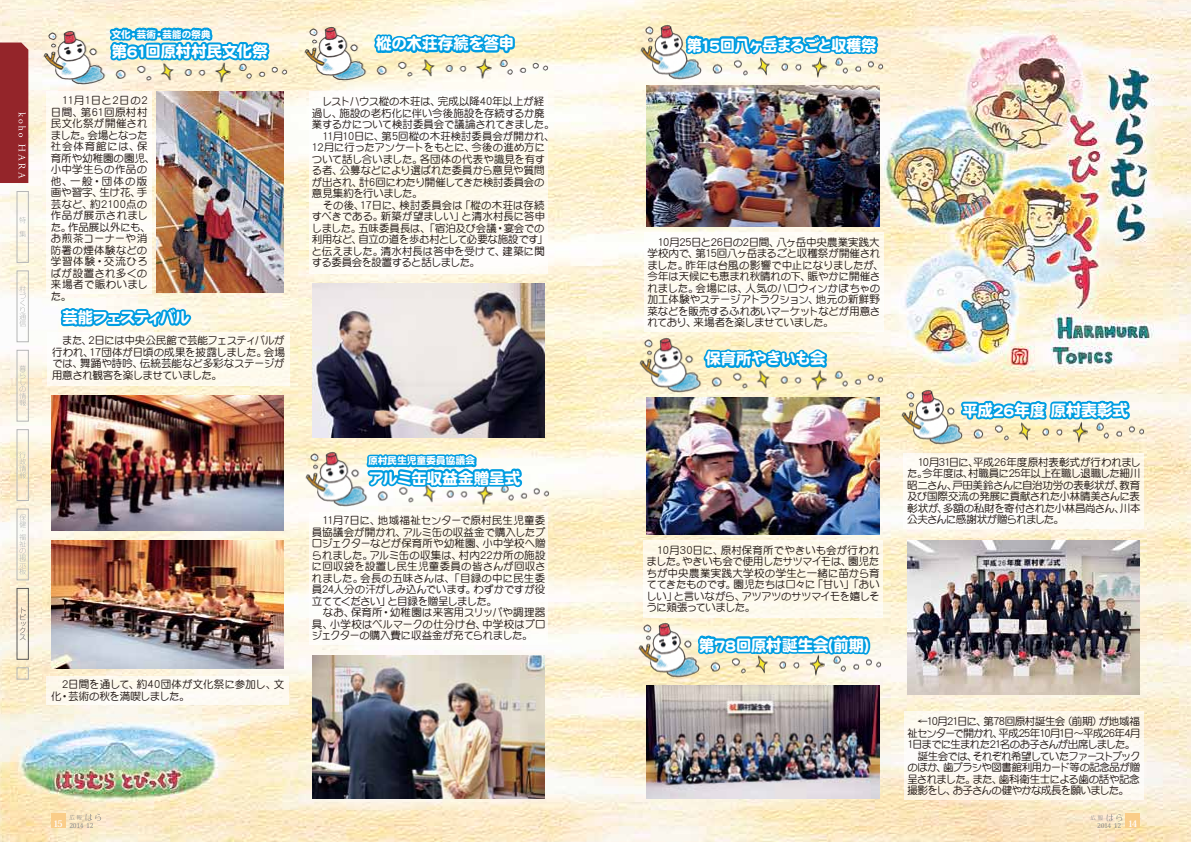
<style>
.page{position:relative;width:1191px;height:842px;background:#fff}
.page>*{position:absolute;margin:0;border:0;box-sizing:border-box;transform-origin:0 0}
.t1{font:16px "DF Maru Gothic Std W9";letter-spacing:-.035em;color:#fff}
.t2{font:16px "DF Maru Gothic Std W9";letter-spacing:-.055em;color:#fff}
.t3{font:16px "DF Maru Gothic Std W9";letter-spacing:-.09em;color:#fff}
.t4{font:16px "DF Maru Gothic Std W9";letter-spacing:-.13em;color:#fff}
.t5{font:10.6px/11.6px "DF Maru Gothic Md MP RKSJ H";letter-spacing:-.045em;color:#221815}
.t6{font:10.6px/11.6px "DF Maru Gothic Md MP RKSJ H";letter-spacing:-.025em;color:#221815}
.t7{font:10.5px/11.5px "DF Maru Gothic Md MP RKSJ H";letter-spacing:-.02em;color:#221815}
.t8{font:10.5px/11.5px "DF Maru Gothic Md MP RKSJ H";letter-spacing:-.065em;color:#221815}
.t9{font:10.5px/11.5px "DF Maru Gothic Md MP RKSJ H";letter-spacing:.025em;color:#221815}
.t10{font:10px "DF Maru Gothic Std W9";letter-spacing:-.03em;color:#fff}
.t11{font:7px "Cambria";letter-spacing:-.055em;color:#8a8a8a}
.s1{font-size:10.5px}
.s2{font-family:"Koz Min Pro";font-weight:700;font-size:9px;color:#fff}
</style>
<div class="page">
<img style="left:0;top:0;width:1191px;height:842px">
<div style="left:0;top:43px;width:28px;height:140px;background:#94252a"></div>
<div style="left:17px;top:191px;width:12px;height:72px;border:1px solid #b5b6b6"></div>
<svg style="left:19px;top:217px;width:7px;height:6px"></svg>
<svg style="left:19px;top:231px;width:7px;height:6px"></svg>
<div style="left:17px;top:588px;width:12px;height:71px;border:1px solid #595757"></div>
<svg style="left:20px;top:607px;width:6px;height:33px"></svg>
<div style="left:17px;top:350px;width:12px;height:71px;border:1px solid #b5b6b6"></div>
<svg style="left:19px;top:365px;width:7px;height:41px"></svg>
<div style="left:17px;top:271px;width:12px;height:71px;border:1px solid #b5b6b6"></div>
<svg style="left:19px;top:286px;width:7px;height:41px"></svg>
<div style="left:17px;top:429px;width:12px;height:72px;border:1px solid #b5b6b6"></div>
<svg style="left:19px;top:451px;width:7px;height:28px"></svg>
<div style="left:17px;top:509px;width:12px;height:71px;border:1px solid #b5b6b6"></div>
<svg style="left:19px;top:514px;width:7px;height:61px"></svg>
<div style="left:17px;top:667px;width:12px;height:12px;border:1px solid #b5b6b6"></div>
<svg style="left:69px;top:814px;width:32px;height:7px"></svg>
<div style="left:51px;top:814px;width:14px;height:14px;background:#facd89"></div>
<div style="left:1125px;top:814px;width:15px;height:14px;background:#facd89"></div>
<svg style="left:1090px;top:814px;width:32px;height:7px"></svg>
<img style="left:617px;top:9px;width:303px;height:101px">
<img style="left:907px;top:540px;width:233px;height:155px">
<img style="left:283px;top:13px;width:299px;height:98px">
<div style="left:309px;top:513px;width:238px;height:132px;background:#fefbf4"></div>
<img style="left:646px;top:85px;width:233px;height:142px">
<img style="left:312px;top:655px;width:232px;height:143px">
<div style="left:46px;top:676px;width:243px;height:29px;background:#fdfbf2"></div>
<img style="left:312px;top:283px;width:232px;height:151px">
<div style="left:903px;top:453px;width:241px;height:75px;background:linear-gradient(to right,#fefcf7,#fdf8ec)"></div>
<div style="left:309px;top:91px;width:238px;height:183px;background:#fefcf4"></div>
<img style="left:615px;top:606px;width:303px;height:102px">
<svg style="left:696px;top:628px;width:176px;height:57px"></svg>
<img style="left:879px;top:373px;width:302px;height:101px">
<svg style="left:959px;top:376px;width:173px;height:47px"></svg>
<img style="left:22px;top:13px;width:302px;height:97px">
<svg style="left:106px;top:0;width:179px;height:64px"></svg>
<img style="left:283px;top:434px;width:303px;height:102px">
<svg style="left:364px;top:413px;width:160px;height:82px"></svg>
<svg style="left:372px;top:0;width:145px;height:75px"></svg>
<img style="left:684px;top:0;width:209px;height:163px">
<div style="left:904px;top:712px;width:240px;height:88px;background:linear-gradient(to right,#fdfaf3,#fdfaf4)"></div>
<div style="left:644px;top:232px;width:239px;height:99px;background:#fefcf5"></div>
<img style="left:156px;top:91px;width:127px;height:201px">
<div style="left:47px;top:333px;width:242px;height:53px;background:#fefbf1"></div>
<div style="left:46px;top:91px;width:105px;height:202px;background:#fefcf4"></div>
<img style="left:617px;top:321px;width:303px;height:101px">
<svg style="left:701px;top:247px;width:134px;height:124px"></svg>
<div style="left:643px;top:540px;width:239px;height:77px;background:#fefaed"></div>
<img style="left:646px;top:685px;width:233px;height:114px">
<img style="left:646px;top:398px;width:233px;height:137px">
<img style="left:51px;top:396px;width:232px;height:134px">
<img style="left:51px;top:540px;width:232px;height:128px">
<svg style="left:59px;top:275px;width:135px;height:55px"></svg>
<p class="t10" style="left:111px;top:29px;width:101px">文化・芸術・芸能の祭典</p>
<h1 class="t2" style="left:111px;top:43px;width:158px">第61回原村村民文化祭</h1>
<p class="t9" style="left:51px;top:95px;width:106px;text-indent:11px">11月1日と2日の2日間、第61回原村村民文化祭が開催されました。会場となった社会体育館には、保育所や幼稚園の園児、小中学生らの作品の他、一般・団体の版画や習字、生け花、手芸など、約2100点の作品が展示されました。作品展以外にも、お煎茶コーナーや消防署の煙体験などの学習体験・交流ひろばが設置され多くの来場者で賑わいました。　</p>
<h1 class="t4" style="left:62px;top:309px;width:130px">芸能フェスティバル</h1>
<p class="t7" style="left:52px;top:335px;width:234px">　また、2日には中央公民館で芸能フェスティバルが行われ、17団体が日頃の成果を披露しました。会場</p>
<p class="t5" style="left:52px;top:358px;width:234px"><span class="s1">では、舞踊や詩吟、伝統</span>芸能など多彩なステージが用意され観客を楽しませていました。</p>
<h1 class="t2" style="left:376px;top:35px;width:140px">樅の木荘存続を答申</h1>
<h1 class="t3" style="left:687px;top:36px;width:191px">第15回八ヶ岳まるごと収穫祭</h1>
<p class="t7" style="left:312px;top:96px;width:244px">　レストハウス樅の木荘は、完成以降40年以上が経過し、施設の老朽化に伴い今後施設を存続するか廃業するかについて検討委員会で議論されてきました。　11月10日に、第5回樅の木荘検討委員会が開かれ、<br>12月に行ったアンケートをもとに、今後の進め方について話し合いました。各団体の代表や識見を有する者、公募などにより選ばれた委員から意見や質問が出され、計6回にわたり開催してきた検討委員会の意見集約を行いました。<br>　その後、17日に、検討委員会は「樅の木荘は存続すべきである。新築が望ましい」と清水村長に答申しました。五味委員長は、「宿泊及び会議・宴会での利用など、自立の道を歩む村として必要な施設です」と伝えました。清水村長は答申を受けて、建築に関する委員会を設置すると話しました。</p>
<p class="t7" style="left:647px;top:236px;width:238px;text-indent:10px">10月25日と26日の2日間、八ヶ岳中央農業実践大学校内で、第15回八ヶ岳まるごと収穫祭が開催されました。昨年は台風の影響で中止になりましたが、今年は天候にも恵まれ秋晴れの下、賑やかに開催されました。会場には、人気のハロウィンかぼちゃの加工体験やステージアトラクション、地元の新鮮野菜などを販売するふれあいマーケットなどが用意されており、来場者を楽しませていました。</p>
<h1 class="t2" style="left:705px;top:350px;width:122px">保育所やきいも会</h1>
<p class="t6" style="left:51px;top:678px;width:234px">　2日間を通して、約40団体が文化祭に参加し、文化・芸術の秋を満喫しました。</p>
<p class="t10" style="left:368px;top:455px;width:108px">原村民生児童委員協議会</p>
<h1 class="t1" style="left:368px;top:469px;width:154px">アルミ缶収益金贈呈式</h1>
<p class="t7" style="left:312px;top:514px;width:235px;text-indent:11px">11月7日に、地域福祉センターで原村民生児童委員協議会が開かれ、アルミ缶の収益金で購入したプロジェクターなどが保育所や幼稚園、小中学校へ贈られました。アルミ缶の収集は、村内22か所の施設に回収袋を設置し民生児童委員の皆さんが回収されました。会長の五味さんは、「目録の中に民生委員24人分の汗がしみ込んでいます。わずかですが役立ててください」と目録を贈呈しました。<br>　なお、保育所・幼稚園は来客用スリッパや調理器具、小学校はベルマークの仕分け台、中学校はプロジェクターの購入費に収益金が充てられました。</p>
<p class="t7" style="left:646px;top:544px;width:235px;text-align:justify;text-indent:11px">10月30日に、原村保育所でやきいも会が行われました。やきいも会で使用したサツマイモは、園児たちが中央農業実践大学校の学生と一緒に苗から育ててきたものです。園児たちは口々に「甘い」「おいしい」と言いながら、アツアツのサツマイモを嬉しそうに頬張っていました。</p>
<h1 class="t1" style="left:699px;top:636px;width:172px">第78回原村誕生会(前期)</h1>
<h1 class="t1" style="left:962px;top:402px;width:168px">平成26年度 原村表彰式</h1>
<p class="t7" style="left:907px;top:456px;width:235px;text-align:justify;text-indent:11px">10月31日に、平成26年度原村表彰式が行われました。今年度は、村職員に25年以上在職し退職した細川昭二さん、戸田美鈴さんに自治功労の表彰状が、教育及び国際交流の発展に貢献された小林晴美さんに表彰状が、多額の私財を寄付された小林昌尚さん、川本公夫さんに感謝状が贈られました。</p>
<p class="t8" style="left:907px;top:716px;width:235px;text-indent:10px">←10月21日に、第78回原村誕生会（前期）が地域福祉センターで開かれ、平成25年10月1日〜平成26年4月<br>1日までに生まれた21名のお子さんが出席しました。　誕生会では、それぞれ希望していたファーストブックのほか、歯ブラシや図書館利用カード等の記念品が贈呈されました。また、歯科衛生士による歯の話や記念撮影をし、お子さんの健やかな成長を願いました。</p>
<p class="t11" style="left:53px;top:821px;width:42px"><span class="s2">15</span> 2014 12</p>
<p class="t11" style="left:1097px;top:821px;width:42px">2014 12 <sup>14</sup></p>
</div>
